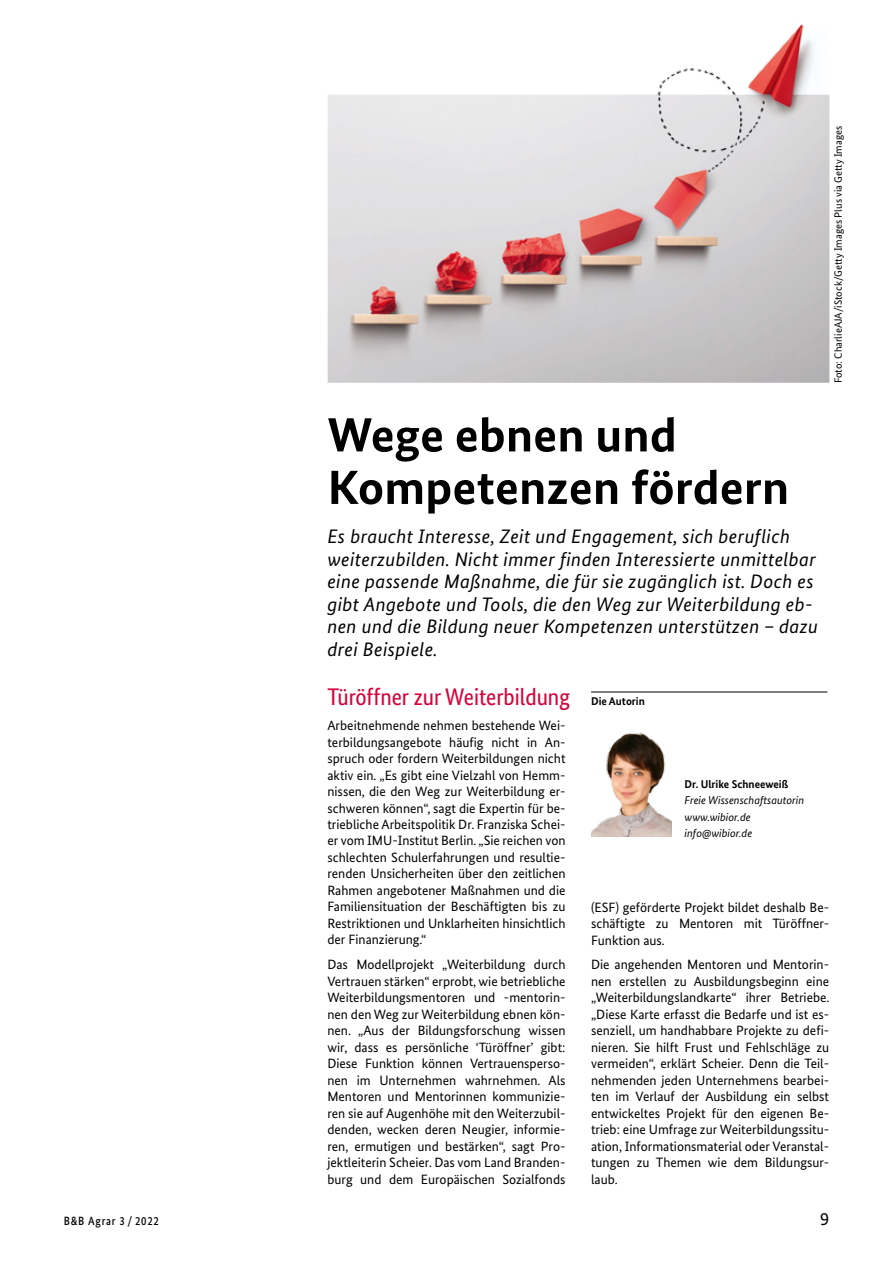
<style>
.page{position:relative;width:893px;height:1263px;background:#fff}
.page>*{position:absolute;margin:0;border:0;box-sizing:border-box;transform-origin:0 0}
.t1{font:700 48px/52.5px "Bundes Sans";color:#000;scale:1.05 1}
.t2{font:24px "Bundes Sans Cond";color:#d3043b}
.t3{font:italic 19.5px/22.5px "Bundes Sans";letter-spacing:.02em;color:#000}
.t4{font:18px "Bundes Sans";color:#000}
.t5{font:13.5px/16.5px "Bundes Sans";color:#000;text-align:justify}
.t6{font:500 12px "Bundes Sans";letter-spacing:.07em;color:#000;scale:.9 1}
.t7{font:italic 11.25px/16.5px "Bundes Sans";color:#000}
.t8{font:700 11.25px "Bundes Sans";color:#000}
.t9{font:10.5px "Bundes Sans";color:#000}
</style>
<div class="page">
<hr style="left:591px;top:692px;width:236px;height:1px;background:#000">
<img style="left:591px;top:732px;width:81px;height:105px">
<img style="left:657px;top:24px;width:173px;height:87px">
<img style="left:328px;top:95px;width:501px;height:288px">
<p class="t9" style="left:832px;top:383px;width:259px;rotate:-90deg">Foto: CharlieAJA/iStock/Getty Images Plus via Getty Images</p>
<h1 class="t1" style="left:327px;top:408px;width:441px">Wege ebnen und<br>Kompetenzen fördern</h1>
<p class="t3" style="left:327px;top:525px;width:492px">Es braucht Interesse, Zeit und Engagement, sich beruflich weiterzubilden. Nicht immer finden Interessierte unmittelbar eine passende Maßnahme, die für sie zugänglich ist. Doch es gibt Angebote und Tools, die den Weg zur Weiterbildung eb&shy;nen und die Bildung neuer Kompetenzen unterstützen – dazu drei Beispiele.</p>
<h2 class="t2" style="left:327px;top:683px;width:244px">Türöffner zur Weiterbildung</h2>
<p class="t5" style="left:327px;top:717px;width:240px">Arbeitnehmende nehmen bestehende Wei&shy;terbildungsangebote häufig nicht in An&shy;spruch oder fordern Weiterbildungen nicht aktiv ein. „Es gibt eine Vielzahl von Hemm&shy;nissen, die den Weg zur Weiterbildung er&shy;schweren können“, sagt die Expertin für be&shy;triebliche Arbeitspolitik Dr. Franziska Schei&shy;er vom IMU-Institut Berlin. „Sie reichen von schlechten Schulerfahrungen und resultie&shy;renden Unsicherheiten über den zeitlichen Rahmen angebotener Maßnahmen und die Familiensituation der Beschäftigten bis zu Restriktionen und Unklarheiten hinsichtlich der Finanzierung.“</p>
<p class="t5" style="left:327px;top:956px;width:240px">Das Modellprojekt „Weiterbildung durch Vertrauen stärken“ erprobt, wie betriebliche Weiterbildungsmentoren und -mentorin&shy;nen den Weg zur Weiterbildung ebnen kön&shy;nen. „Aus der Bildungsforschung wissen wir, dass es persönliche ‘Türöffner’ gibt:<br>Diese Funktion können Vertrauensperso&shy;nen im Unternehmen wahrnehmen. Als Mentoren und Mentorinnen kommunizie&shy;ren sie auf Augenhöhe mit den Weiterzubil&shy;denden, wecken deren Neugier, informie&shy;ren, ermutigen und bestärken“, sagt Pro&shy;jektleiterin Scheier. Das vom Land Branden&shy;burg und dem Europäischen Sozialfonds</p>
<p class="t8" style="left:591px;top:694px;width:55px">Die Autorin</p>
<p class="t8" style="left:685px;top:777px;width:105px">Dr. Ulrike Schneeweiß</p>
<p class="t7" style="left:685px;top:792px;width:121px">Freie Wissenschaftsautorin www.wibior.de info@wibior.de</p>
<p class="t5" style="left:591px;top:898px;width:240px">(ESF) geförderte Projekt bildet deshalb Be&shy;schäftigte zu Mentoren mit Türöffner-Funktion aus.</p>
<p class="t5" style="left:591px;top:956px;width:240px">Die angehenden Mentoren und Mentorin&shy;nen erstellen zu Ausbildungsbeginn eine „Weiterbildungslandkarte“ ihrer Betriebe. „Diese Karte erfasst die Bedarfe und ist es&shy;senziell, um handhabbare Projekte zu defi&shy;nieren. Sie hilft Frust und Fehlschläge zu vermeiden“, erklärt Scheier. Denn die Teil&shy;nehmenden jeden Unternehmens bearbei&shy;ten im Verlauf der Ausbildung ein selbst entwickeltes Projekt für den eigenen Be&shy;trieb: eine Umfrage zur Weiterbildungssitu&shy;ation, Informationsmaterial oder Veranstal&shy;tungen zu Themen wie dem Bildungsur&shy;laub.</p>
<p class="t6" style="left:64px;top:1213px;width:107px">B&amp;B Agrar 3 / 2022</p>
<h3 class="t4" style="left:820px;top:1208px;width:10px">9</h3>
</div>
